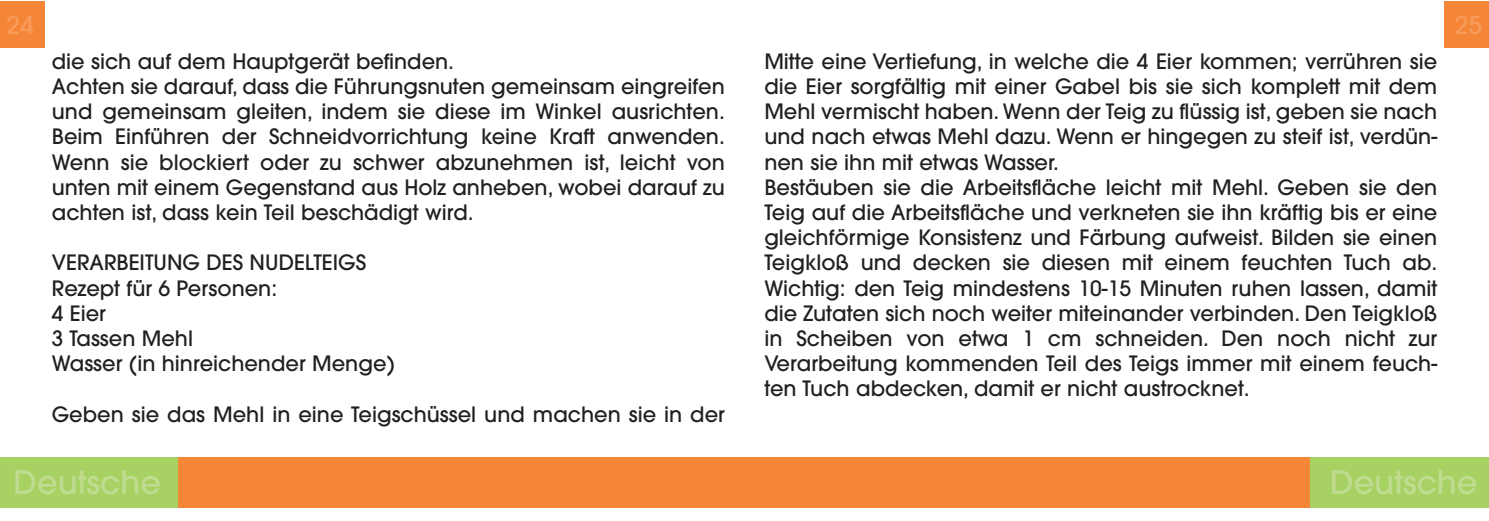
<style>
.page{position:relative;width:1489px;height:521px;background:#fff}
.page>*{position:absolute;margin:0;border:0;box-sizing:border-box;transform-origin:0 0}
.t1{font:500 32.02px "Avant Garde";color:#c0dc91}
.t2{font:500 24.68px "Avant Garde";color:#f89c5c}
.t3{font:500 21px/25.2px "Avant Garde";color:#231f20}
</style>
<div class="page">
<div style="left:1444px;top:1px;width:44px;height:46px;background:#f58638"></div>
<div style="left:1310px;top:457px;width:178px;height:51px;background:#a8d164"></div>
<div style="left:0;top:1px;width:45px;height:46px;background:#f58638"></div>
<div style="left:0;top:457px;width:179px;height:51px;background:#a8d164"></div>
<div style="left:178px;top:457px;width:1132px;height:51px;background:#f58638"></div>
<p class="t2" style="left:7px;top:15px;width:29px">24</p>
<p class="t2" style="left:1454px;top:15px;width:29px">25</p>
<p class="t3" style="left:52px;top:50px;width:674px">die sich auf dem Hauptgerät befinden.<br>Achten sie darauf, dass die Führungsnuten gemeinsam eingreifen und gemeinsam gleiten, indem sie diese im Winkel ausrichten.<br>Beim Einführen der Schneidvorrichtung keine Kraft anwenden.<br>Wenn sie blockiert oder zu schwer abzunehmen ist, leicht von unten mit einem Gegenstand aus Holz anheben, wobei darauf zu achten ist, dass kein Teil beschädigt wird.</p>
<p class="t3" style="left:52px;top:252px;width:344px">VERARBEITUNG DES NUDELTEIGS<br>Rezept für 6 Personen:<br>4 Eier<br>3 Tassen Mehl<br>Wasser (in hinreichender Menge)</p>
<p class="t3" style="left:52px;top:403px;width:674px">Geben sie das Mehl in eine Teigschüssel und machen sie in der</p>
<p class="t3" style="left:764px;top:50px;width:674px">Mitte eine Vertiefung, in welche die 4 Eier kommen; verrühren sie die Eier sorgfältig mit einer Gabel bis sie sich komplett mit dem Mehl vermischt haben. Wenn der Teig zu flüssig ist, geben sie nach und nach etwas Mehl dazu. Wenn er hingegen zu steif ist, verdün&shy;nen sie ihn mit etwas Wasser.<br>Bestäuben sie die Arbeitsfläche leicht mit Mehl. Geben sie den Teig auf die Arbeitsfläche und verkneten sie ihn kräftig bis er eine gleichförmige Konsistenz und Färbung aufweist. Bilden sie einen Teigkloß und decken sie diesen mit einem feuchten Tuch ab.<br>Wichtig: den Teig mindestens 10-15 Minuten ruhen lassen, damit die Zutaten sich noch weiter miteinander verbinden. Den Teigkloß in Scheiben von etwa 1 cm schneiden. Den noch nicht zur Verarbeitung kommenden Teil des Teigs immer mit einem feuch&shy;ten Tuch abdecken, damit er nicht austrocknet.</p>
<h1 class="t1" style="left:14px;top:470px;width:149px">Deutsche</h1>
<h1 class="t1" style="left:1329px;top:470px;width:149px">Deutsche</h1>
</div>
